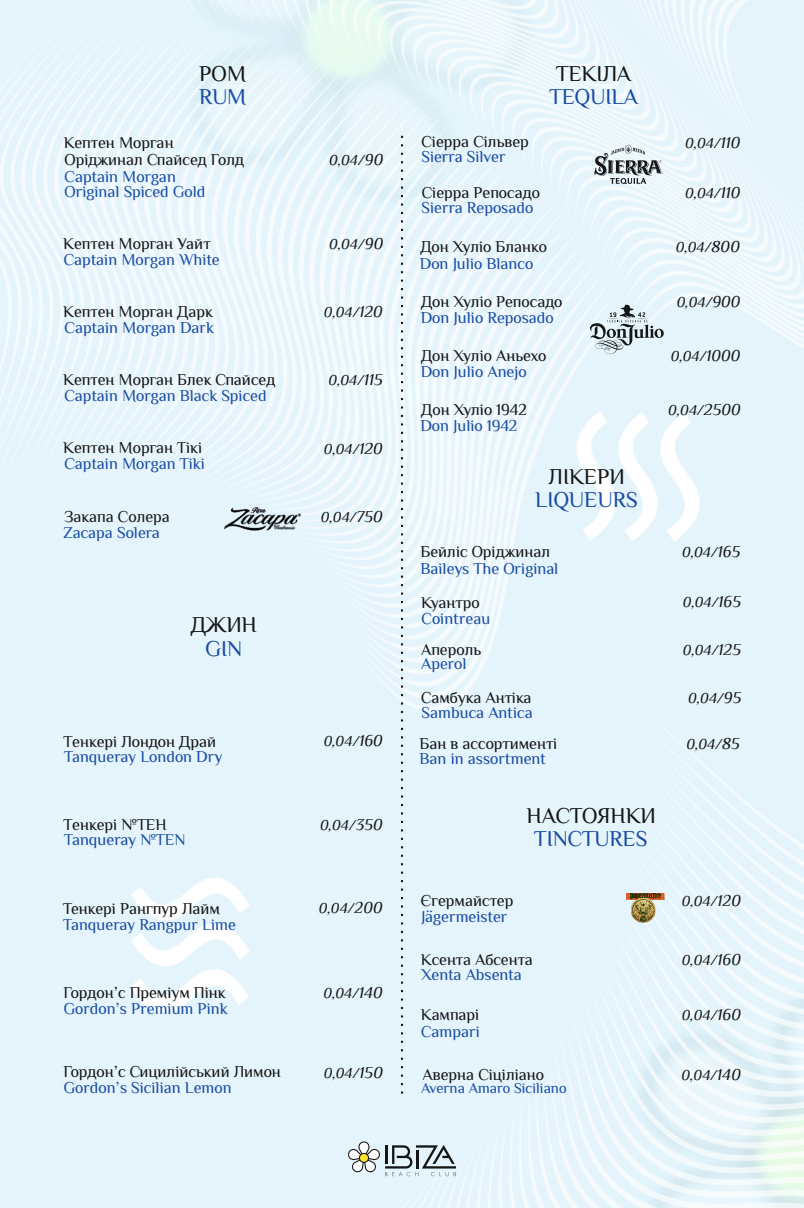
<style>
.page{position:relative;width:804px;height:1208px;background:#fff}
.page>*{position:absolute;margin:0;border:0;box-sizing:border-box;transform-origin:0 0}
.t1{font:italic 22.5px "Philosopher";color:#194ca3}
.t2{font:italic 22.5px "Philosopher";color:#151616}
.t3{font:italic 16.5px/17.5px "Philosopher";color:#151616}
.t4{font:italic 16.5px/15.1px "Philosopher";color:#194ca3}
.t5{font:italic 15px "Philosopher";color:#151616}
.t6{font:italic 15px "Philosopher";color:#194ca3}
.s1{font-size:16.5px}
</style>
<div class="page">
<img style="left:0;top:0;width:804px;height:1208px">
<svg style="left:347px;top:1140px;width:109px;height:36px;background:#bcc7c9"></svg>
<img style="left:223px;top:504px;width:79px;height:28px">
<img style="left:626px;top:893px;width:38px;height:7px">
<img style="left:631px;top:898px;width:24px;height:25px">
<svg style="left:401px;top:136px;width:2px;height:958px"></svg>
<svg style="left:588px;top:305px;width:75px;height:49px;background:#bfcbd1"></svg>
<svg style="left:594px;top:145px;width:68px;height:39px"></svg>
<h1 class="t2" style="left:199px;top:66px;width:49px">РОМ</h1>
<h1 class="t1" style="left:199px;top:89px;width:49px">RUM</h1>
<p class="t3" style="left:64px;top:135px;width:182px">Кептен Морган<br>Оріджинал Спайсед Голд</p>
<p class="t5" style="left:329px;top:152px;width:56px">0,04/<span class="s1">90</span></p>
<p class="t4" style="left:65px;top:170px;width:142px">Captain Morgan<br>Original Spiced Gold</p>
<p class="t3" style="left:63px;top:237px;width:149px">Кептен Морган Уайт</p>
<p class="t5" style="left:329px;top:236px;width:56px">0,04/<span class="s1">90</span></p>
<p class="t4" style="left:64px;top:253px;width:157px">Captain Morgan White</p>
<p class="t3" style="left:63px;top:305px;width:151px">Кептен Морган Дарк</p>
<p class="t5" style="left:324px;top:304px;width:61px">0,04/<span class="s1">120</span></p>
<p class="t4" style="left:65px;top:321px;width:151px">Captain Morgan Dark</p>
<p class="t3" style="left:63px;top:372px;width:213px">Кептен Морган Блек Спайсед</p>
<p class="t5" style="left:328px;top:372px;width:56px">0,04/<span class="s1">115</span></p>
<p class="t4" style="left:64px;top:390px;width:204px">Captain Morgan Black Spiced</p>
<p class="t3" style="left:63px;top:441px;width:140px">Кептен Морган Тiкi</p>
<p class="t5" style="left:324px;top:440px;width:61px">0,04/<span class="s1">120</span></p>
<p class="t4" style="left:64px;top:458px;width:142px">Captain Morgan Tiki</p>
<p class="t3" style="left:65px;top:509px;width:107px">Закапа Солера</p>
<p class="t5" style="left:321px;top:509px;width:64px">0,04/<span class="s1">750</span></p>
<p class="t4" style="left:63px;top:526px;width:98px">Zacapa Solera</p>
<h1 class="t2" style="left:191px;top:617px;width:67px">ДЖИН</h1>
<h1 class="t1" style="left:205px;top:641px;width:38px">GIN</h1>
<p class="t3" style="left:63px;top:734px;width:154px">Тенкері Лондон Драй</p>
<p class="t5" style="left:324px;top:733px;width:61px">0,04/<span class="s1">160</span></p>
<p class="t4" style="left:64px;top:750px;width:160px">Tanqueray London Dry</p>
<p class="t3" style="left:63px;top:817px;width:105px">Тенкері №ТЕН</p>
<p class="t5" style="left:320px;top:816px;width:64px">0,04/<span class="s1">350</span></p>
<p class="t4" style="left:64px;top:834px;width:123px">Tanqueray №ТEN</p>
<p class="t3" style="left:63px;top:901px;width:158px">Тенкері Рангпур Лайм</p>
<p class="t4" style="left:63px;top:918px;width:174px">Tanqueray Rangpur Lime</p>
<p class="t5" style="left:319px;top:900px;width:65px">0,04/<span class="s1">200</span></p>
<p class="t3" style="left:63px;top:985px;width:164px">Гордон’с Преміум Пінк</p>
<p class="t5" style="left:323px;top:985px;width:61px">0,04/<span class="s1">140</span></p>
<p class="t4" style="left:64px;top:1002px;width:165px">Gordon’s Premium Pink</p>
<p class="t3" style="left:63px;top:1064px;width:219px">Гордон’с Сицилійський Лимон</p>
<p class="t5" style="left:324px;top:1064px;width:61px">0,04/<span class="s1">150</span></p>
<p class="t4" style="left:64px;top:1081px;width:169px">Gordon’s Sicilian Lemon</p>
<h1 class="t2" style="left:556px;top:66px;width:76px">ТЕКІЛА</h1>
<h1 class="t1" style="left:549px;top:89px;width:89px">TEQUILA</h1>
<p class="t3" style="left:421px;top:135px;width:109px">Сіерра Сільвер</p>
<p class="t5" style="left:685px;top:135px;width:57px">0,04/<span class="s1">110</span></p>
<p class="t4" style="left:421px;top:151px;width:86px">Sierra Silver</p>
<p class="t3" style="left:422px;top:185px;width:120px">Сіерра Репосадо</p>
<p class="t5" style="left:685px;top:185px;width:57px">0,04/<span class="s1">110</span></p>
<p class="t4" style="left:421px;top:202px;width:113px">Sierra Reposado</p>
<p class="t3" style="left:420px;top:239px;width:128px">Дон Хуліо Бланко</p>
<p class="t5" style="left:675px;top:239px;width:66px">0,04/<span class="s1">800</span></p>
<p class="t4" style="left:420px;top:257px;width:115px">Don Julio Blanco</p>
<p class="t3" style="left:421px;top:294px;width:143px">Дон Хуліо Репосадо</p>
<p class="t5" style="left:676px;top:293px;width:65px">0,04/<span class="s1">900</span></p>
<p class="t4" style="left:421px;top:311px;width:134px">Don Julio Reposado</p>
<p class="t3" style="left:421px;top:348px;width:127px">Дон Хуліо Аньехо</p>
<p class="t5" style="left:671px;top:348px;width:71px">0,04/<span class="s1">1000</span></p>
<p class="t4" style="left:421px;top:365px;width:107px">Don Julio Anejo</p>
<p class="t3" style="left:421px;top:402px;width:107px">Дон Хуліо 1942</p>
<p class="t5" style="left:668px;top:402px;width:74px">0,04/<span class="s1">2500</span></p>
<p class="t4" style="left:420px;top:419px;width:98px">Don Julio 1942</p>
<h1 class="t2" style="left:548px;top:469px;width:77px">ЛІКЕРИ</h1>
<h1 class="t1" style="left:535px;top:492px;width:104px">LIQUEURS</h1>
<p class="t3" style="left:420px;top:544px;width:131px">Бейліс Оріджинал</p>
<p class="t5" style="left:682px;top:543px;width:60px">0,04/<span class="s1">165</span></p>
<p class="t4" style="left:420px;top:562px;width:139px">Baileys The Original</p>
<p class="t3" style="left:421px;top:595px;width:60px">Куантро</p>
<p class="t5" style="left:682px;top:594px;width:60px">0,04/<span class="s1">165</span></p>
<p class="t4" style="left:421px;top:612px;width:70px">Cointreau</p>
<p class="t3" style="left:421px;top:642px;width:62px">Апероль</p>
<p class="t5" style="left:683px;top:642px;width:60px">0,04/<span class="s1">125</span></p>
<p class="t4" style="left:421px;top:658px;width:47px">Aperol</p>
<p class="t3" style="left:421px;top:690px;width:112px">Самбука Антіка</p>
<p class="t5" style="left:688px;top:690px;width:55px">0,04/<span class="s1">95</span></p>
<p class="t4" style="left:421px;top:706px;width:113px">Sambuca Antica</p>
<p class="t3" style="left:419px;top:736px;width:139px">Бан в ассортименті</p>
<p class="t5" style="left:686px;top:735px;width:55px">0,04/<span class="s1">85</span></p>
<p class="t4" style="left:419px;top:753px;width:128px">Ban in assortment</p>
<h1 class="t2" style="left:526px;top:808px;width:130px">НАСТОЯНКИ</h1>
<h1 class="t1" style="left:534px;top:831px;width:115px">TINCTURES</h1>
<p class="t3" style="left:421px;top:893px;width:94px">Єгермайстер</p>
<p class="t5" style="left:681px;top:892px;width:61px">0,04/<span class="s1">120</span></p>
<p class="t4" style="left:421px;top:910px;width:88px">Jagermeister</p>
<p class="t4" style="left:426px;top:901px;width:8px">..</p>
<p class="t3" style="left:421px;top:952px;width:113px">Ксента Абсента</p>
<p class="t5" style="left:681px;top:951px;width:61px">0,04/<span class="s1">160</span></p>
<p class="t4" style="left:421px;top:968px;width:102px">Xenta Absenta</p>
<p class="t3" style="left:421px;top:1006px;width:60px">Кампарі</p>
<p class="t5" style="left:681px;top:1006px;width:61px">0,04/<span class="s1">160</span></p>
<p class="t4" style="left:421px;top:1025px;width:60px">Campari</p>
<p class="t3" style="left:422px;top:1067px;width:123px">Аверна Сіціліано</p>
<p class="t6" style="left:421px;top:1083px;width:147px">Averna Amaro Siciliano</p>
<p class="t5" style="left:681px;top:1067px;width:61px">0,04/<span class="s1">140</span></p>
</div>
